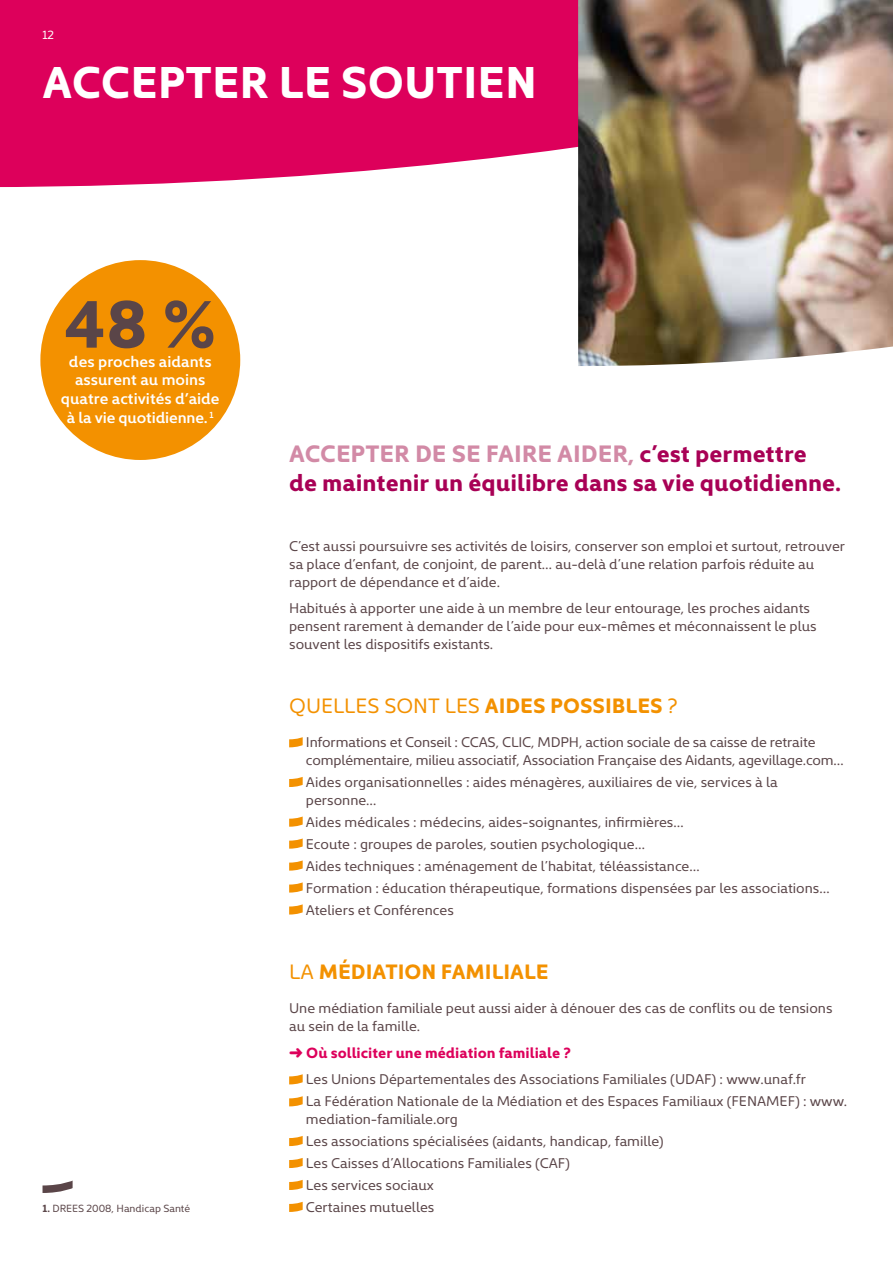
<style>
.page{position:relative;width:893px;height:1263px;background:#fff}
.page>*{position:absolute;margin:0;border:0;box-sizing:border-box;transform-origin:0 0}
.t1{font:700 67.5px "Kyrial Display Pro";color:#5a4548}
.t2{font:700 45px "Kyrial Display Pro";color:#fff}
.t3{font:700 24px/29.4px "Kyrial Display Pro";color:#a80055}
.t4{font:21px "Kyrial Display Pro";color:#f39100}
.t5{font:700 21px "Kyrial Display Pro";color:#f39100}
.t6{font:600 15.75px/18.9px "Kyrial Display Pro";color:#fff;text-align:center}
.t7{font:700 15px "Kyrial Display Pro";color:#dd005b}
.t8{font:14.25px/21.9px "Kyrial Display Pro";color:#5a4548}
.t9{font:12px "Kyrial Display Pro";color:#fff}
.t10{font:10.5px "Kyrial Display Pro";color:#5a4548}
.s1{font-weight:700}
.s2{color:#d28aa6}
.s3{font-weight:400}
</style>
<div class="page">
<svg style="left:0;top:0;width:578px;height:187px;background:#df1266"></svg>
<svg style="left:289px;top:737px;width:14px;height:10px"></svg>
<svg style="left:289px;top:777px;width:14px;height:10px"></svg>
<svg style="left:289px;top:816px;width:14px;height:11px"></svg>
<svg style="left:289px;top:838px;width:14px;height:11px"></svg>
<svg style="left:289px;top:860px;width:14px;height:11px"></svg>
<svg style="left:289px;top:882px;width:14px;height:10px"></svg>
<svg style="left:289px;top:904px;width:14px;height:10px"></svg>
<svg style="left:289px;top:1074px;width:14px;height:10px"></svg>
<svg style="left:289px;top:1096px;width:14px;height:10px"></svg>
<svg style="left:289px;top:1136px;width:14px;height:10px"></svg>
<svg style="left:289px;top:1158px;width:14px;height:10px"></svg>
<svg style="left:289px;top:1180px;width:14px;height:10px"></svg>
<svg style="left:289px;top:1202px;width:14px;height:10px"></svg>
<div style="left:40px;top:260px;width:200px;height:200px;background:#f39100;border-radius:50%"></div>
<svg style="left:43px;top:1180px;width:30px;height:13px"></svg>
<img style="left:578px;top:0;width:315px;height:366px">
<p class="t9" style="left:43px;top:26px;width:13px">12</p>
<h2 class="t2" style="left:43px;top:49px;width:496px">ACCEPTER LE SOUTIEN</h2>
<h1 class="t1" style="left:64px;top:275px;width:154px">48 %</h1>
<p class="t6" style="left:61px;top:351px;width:160px">des proches aidants assurent au moins quatre activités d’aide à la vie quotidienne. <sup>1</sup></p>
<p class="t10" style="left:43px;top:1201px;width:149px"><span class="s1">1.</span> DREES 2008, Handicap Santé</p>
<h3 class="t3" style="left:289px;top:437px;width:553px"><span class="s2">ACCEPTER DE SE FAIRE AIDER,</span> c’est permettre<br>de maintenir un équilibre dans sa vie quotidienne.</h3>
<p class="t8" style="left:289px;top:537px;width:557px;line-height:17.7px">C’est aussi poursuivre ses activités de loisirs, conserver son emploi et surtout, retrouver sa place d’enfant, de conjoint, de parent… au-delà d’une relation parfois réduite au rapport de dépendance et d’aide.</p>
<p class="t8" style="left:289px;top:598px;width:529px;line-height:17.7px">Habitués à apporter une aide à un membre de leur entourage, les proches aidants pensent rarement à demander de l’aide pour eux-mêmes et méconnaissent le plus souvent les dispositifs existants.</p>
<h3 class="t4" style="left:289px;top:691px;width:390px">QUELLES SONT LES <span class="s1">AIDES POSSIBLES</span> ?</h3>
<p class="t8" style="left:306px;top:733px;width:539px;line-height:17.7px">Informations et Conseil : CCAS, CLIC, MDPH, action sociale de sa caisse de retraite complémentaire, milieu associatif, Association Française des Aidants, agevillage.com…</p>
<p class="t8" style="left:306px;top:772px;width:473px;line-height:17.7px">Aides organisationnelles : aides ménagères, auxiliaires de vie, services à la personne…</p>
<p class="t8" style="left:306px;top:810px;width:525px">Aides médicales : médecins, aides-soignantes, infirmières…<br>Ecoute : groupes de paroles, soutien psychologique…<br>Aides techniques : aménagement de l’habitat, téléassistance…<br>Formation : éducation thérapeutique, formations dispensées par les associations… Ateliers et Conférences</p>
<h3 class="t5" style="left:289px;top:956px;width:261px"><span class="s3">LA</span> MÉDIATION FAMILIALE</h3>
<p class="t8" style="left:289px;top:999px;width:545px;line-height:17.7px">Une médiation familiale peut aussi aider à dénouer des cas de conflits ou de tensions au sein de la famille.</p>
<p class="t7" style="left:289px;top:1042px;width:283px">➜ Où solliciter une médiation familiale ?</p>
<p class="t8" style="left:306px;top:1068px;width:543px">Les Unions Départementales des Associations Familiales (UDAF) : www.unaf.fr<br>La Fédération Nationale de la Médiation et des Espaces Familiaux (FENAMEF) : www.</p>
<p class="t8" style="left:306px;top:1107px;width:359px">mediation-familiale.org<br>Les associations spécialisées (aidants, handicap, famille)<br>Les Caisses d’Allocations Familiales (CAF)<br>Les services sociaux<br>Certaines mutuelles</p>
</div>
